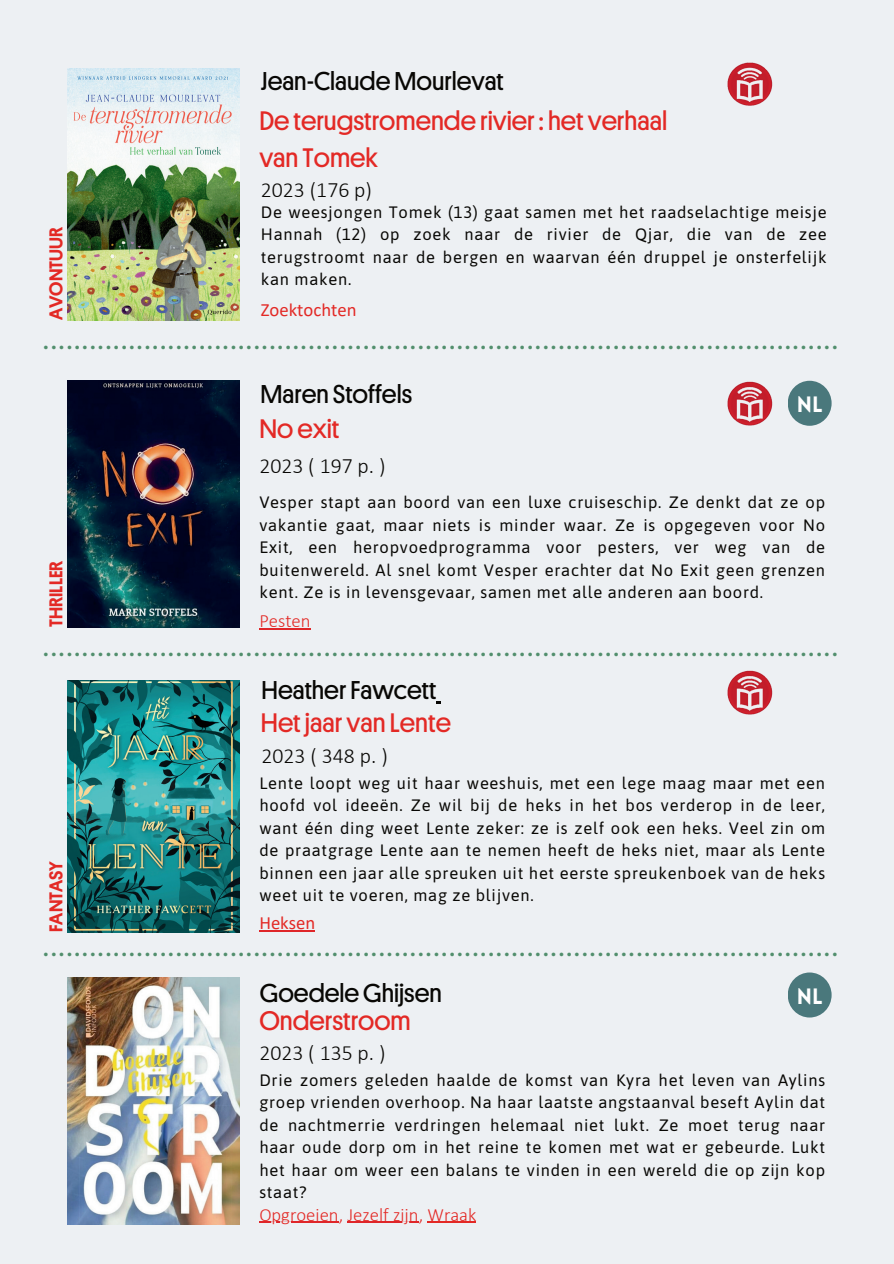
<style>
.page{position:relative;width:894px;height:1264px;background:#fff}
.page>*{position:absolute;margin:0;border:0;box-sizing:border-box;transform-origin:0 0}
.t1{font:27px "Platform";color:#528f6d}
.t2{font:27px/37.2px "Platform";color:#e32925}
.t3{font:25.95px "Platform";color:#080704}
.t4{font:300 21.75px "Calibri";color:#080704}
.t5{font:900 21.75px "Lovelo";color:#fff}
.t6{font:300 18.75px "Calibri";color:#e32925}
.t7{font:500 18.75px "Platform";color:#e32925}
.t8{font:18.75px "Calibri";color:#e32925}
.t9{font:16.5px/22.5px "Asap";letter-spacing:.045em;color:#080704;text-align:justify}
</style>
<div class="page">
<div style="left:0;top:0;width:893px;height:1263px;background:#edf0f3"></div>
<img style="left:67px;top:381px;width:172px;height:246px">
<img style="left:67px;top:680px;width:172px;height:252px">
<img style="left:67px;top:977px;width:172px;height:247px">
<hr style="left:259px;top:628px;width:51px;height:1px;background:#df2629">
<hr style="left:259px;top:930px;width:56px;height:1px;background:#df2629">
<hr style="left:259px;top:1221px;width:79px;height:1px;background:#df2629">
<hr style="left:347px;top:1221px;width:71px;height:1px;background:#df2629">
<hr style="left:427px;top:1221px;width:49px;height:1px;background:#e32925">
<img style="left:67px;top:68px;width:172px;height:252px">
<svg style="left:788px;top:381px;width:43px;height:45px;fill:#4a787c"></svg>
<svg style="left:788px;top:972px;width:43px;height:45px;fill:#4a787c"></svg>
<img style="left:727px;top:62px;width:46px;height:44px">
<img style="left:727px;top:381px;width:46px;height:45px">
<img style="left:727px;top:670px;width:46px;height:45px">
<p class="t7" style="left:42px;top:320px;width:95px;rotate:-90deg">AVONTUUR</p>
<h2 class="t3" style="left:261px;top:62px;width:244px">Jean-Claude Mourlevat</h2>
<h1 class="t2" style="left:259px;top:100px;width:409px">De terugstromende rivier : het verhaal van Tomek</h1>
<h3 class="t4" style="left:261px;top:176px;width:113px">2023 (176 p)</h3>
<p class="t9" style="left:261px;top:199px;width:567px">De weesjongen Tomek (13) gaat samen met het raadselachtige meisje Hannah (12) op zoek naar de rivier de Qjar, die van de zee terugstroomt naar de bergen en waarvan één druppel je onsterfelijk kan maken.</p>
<p class="t8" style="left:261px;top:297px;width:97px">Zoektochten</p>
<h1 class="t1" style="left:44px;top:320px;width:795px">......................................................................................................</h1>
<p class="t7" style="left:42px;top:627px;width:68px;rotate:-90deg">THRILLER</p>
<h2 class="t3" style="left:260px;top:375px;width:153px">Maren Stoffels</h2>
<h1 class="t2" style="left:259px;top:409px;width:81px">No exit</h1>
<h3 class="t4" style="left:259px;top:452px;width:128px">2023 ( 197 p. )</h3>
<h3 class="t5" style="left:796px;top:390px;width:27px">NL</h3>
<p class="t9" style="left:259px;top:490px;width:567px">Vesper stapt aan boord van een luxe cruiseschip. Ze denkt dat ze op vakantie gaat, maar niets is minder waar. Ze is opgegeven voor No Exit, een heropvoedprogramma voor pesters, ver weg van de buitenwereld. Al snel komt Vesper erachter dat No Exit geen grenzen kent. Ze is in levensgevaar, samen met alle anderen aan boord.</p>
<p class="t6" style="left:259px;top:609px;width:53px">Pesten</p>
<h1 class="t1" style="left:44px;top:627px;width:795px">......................................................................................................</h1>
<p class="t7" style="left:42px;top:932px;width:73px;rotate:-90deg">FANTASY</p>
<h2 class="t3" style="left:261px;top:671px;width:176px">Heather Fawcett</h2>
<h1 class="t2" style="left:261px;top:702px;width:191px">Het jaar van Lente</h1>
<h3 class="t4" style="left:261px;top:742px;width:128px">2023 ( 348 p. )</h3>
<p class="t9" style="left:259px;top:771px;width:567px">Lente loopt weg uit haar weeshuis, met een lege maag maar met een hoofd vol ideeën. Ze wil bij de heks in het bos verderop in de leer, want één ding weet Lente zeker: ze is zelf ook een heks. Veel zin om de praatgrage Lente aan te nemen heeft de heks niet, maar als Lente binnen een jaar alle spreuken uit het eerste spreukenboek van de heks weet uit te voeren, mag ze blijven.</p>
<p class="t8" style="left:259px;top:910px;width:57px">Heksen</p>
<h1 class="t1" style="left:44px;top:927px;width:795px">......................................................................................................</h1>
<h2 class="t3" style="left:260px;top:973px;width:183px">Goedele Ghijsen</h2>
<h1 class="t2" style="left:259px;top:1000px;width:153px">Onderstroom</h1>
<h3 class="t4" style="left:259px;top:1039px;width:128px">2023 ( 135 p. )</h3>
<h3 class="t5" style="left:796px;top:982px;width:27px">NL</h3>
<p class="t9" style="left:259px;top:1067px;width:567px">Drie zomers geleden haalde de komst van Kyra het leven van Aylins groep vrienden overhoop. Na haar laatste angstaanval beseft Aylin dat de nachtmerrie verdringen helemaal niet lukt. Ze moet terug naar haar oude dorp om in het reine te komen met wat er gebeurde. Lukt het haar om weer een balans te vinden in een wereld die op zĳn kop staat?</p>
<p class="t6" style="left:259px;top:1202px;width:218px">Opgroeien, Jezelf zijn, Wraak</p>
</div>
